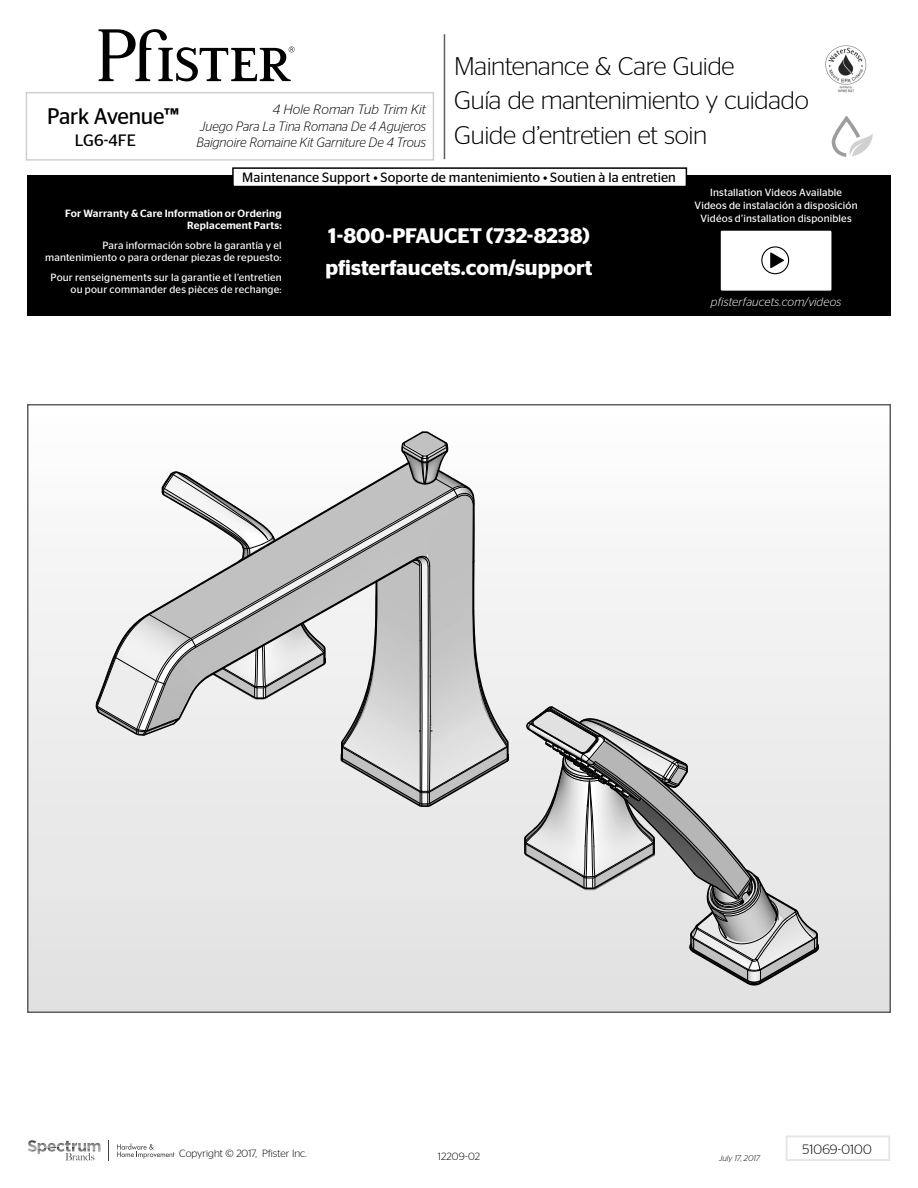
<style>
.page{position:relative;width:918px;height:1188px;background:#fff}
.page>*{position:absolute;margin:0;border:0;box-sizing:border-box;transform-origin:0 0}
.t1{font:300 25.5px/34.5px "Stag Sans";letter-spacing:-.015em;color:#000}
.t2{font:22.5px "Stag Sans";letter-spacing:-.015em;color:#000}
.t3{font:600 21px/31.2px "Stag Sans";color:#fff}
.t4{font:16.5px "Stag Sans";letter-spacing:-.005em;color:#000}
.t5{font:italic 300 13.5px "Stag Sans";letter-spacing:-.005em;color:#000;scale:.95 1}
.t6{font:13.5px "Stag Sans";letter-spacing:.005em;color:#000}
.t7{font:italic 300 13.5px "Stag Sans";letter-spacing:-.005em;color:#000}
.t8{font:300 13.5px "Stag Sans";letter-spacing:.005em;color:#000}
.t9{font:italic 300 12px "Stag Sans";letter-spacing:.01em;color:#fff}
.t10{font:10.5px/12.6px "Stag Sans";letter-spacing:.015em;color:#fff;text-align:right}
.t11{font:500 10.5px/12.6px "Stag Sans";letter-spacing:.02em;color:#fff;text-align:right}
.t12{font:300 10.5px "Stag Sans";color:#000}
.t13{font:italic 300 8.25px "Stag Sans";letter-spacing:-.005em;color:#000}
.s1{font-weight:500}
</style>
<div class="page">
<hr style="left:444px;top:34px;width:1px;height:125px;background:#5f5f5f">
<div style="left:28px;top:405px;width:862px;height:607px;background:linear-gradient(to bottom,#fdfdfd,#e0e0e0)"></div>
<svg style="left:98px;top:29px;width:197px;height:52px"></svg>
<div style="left:786px;top:1136px;width:104px;height:25px;border:2px solid #e6e6e6"></div>
<svg style="left:108px;top:1140px;width:1px;height:20px"></svg>
<svg style="left:117px;top:1143px;width:58px;height:16px"></svg>
<svg style="left:28px;top:1140px;width:73px;height:20px"></svg>
<div style="left:27px;top:175px;width:864px;height:141px;background:#000"></div>
<div style="left:721px;top:231px;width:110px;height:60px;background:#fff"></div>
<svg style="left:770px;top:252px;width:14px;height:16px"></svg>
<div style="left:761px;top:246px;width:28px;height:28px;border:1px solid #000;border-radius:50%"></div>
<div style="left:233px;top:168px;width:453px;height:19px;background:#fff"></div>
<div style="left:232px;top:167px;width:455px;height:20px;border:2px solid #000"></div>
<div style="left:26px;top:92px;width:408px;height:69px;border:2px solid #cfcfcf"></div>
<svg style="left:832px;top:116px;width:41px;height:41px"></svg>
<img style="left:825px;top:45px;width:42px;height:48px">
<img style="left:96px;top:432px;width:722px;height:552px">
<svg style="left:523px;top:705px;width:296px;height:281px;background:#cbcbcb"></svg>
<svg style="left:96px;top:431px;width:414px;height:377px"></svg>
<p class="t2" style="left:47px;top:103px;width:134px">Park Avenue<span class="s1">™</span></p>
<p class="t4" style="left:75px;top:131px;width:63px">LG6-4FE</p>
<p class="t7" style="left:273px;top:102px;width:155px">4 Hole Roman Tub Trim Kit</p>
<p class="t5" style="left:200px;top:119px;width:239px">Juego Para La Tina Romana De 4 Agujeros</p>
<p class="t5" style="left:196px;top:135px;width:243px">Baignoire Romaine Kit Garniture De 4 Trous</p>
<h1 class="t1" style="left:454px;top:48px;width:356px">Maintenance &amp; Care Guide<br>Guía de mantenimiento y cuidado<br>Guide d’entretien et soin</h1>
<p class="t6" style="left:242px;top:170px;width:435px">Maintenance Support • Soporte de mantenimiento • Soutien à la entretien</p>
<p class="t11" style="left:65px;top:207px;width:218px">For Warranty &amp; Care Information or Ordering<br>Replacement Parts:</p>
<p class="t10" style="left:45px;top:239px;width:238px">Para información sobre la garantía y el mantenimiento o para ordenar piezas de repuesto:</p>
<p class="t10" style="left:51px;top:271px;width:233px">Pour renseignements sur la garantie et l’entretien ou pour commander des pièces de rechange:</p>
<h3 class="t3" style="left:325px;top:221px;width:269px">1-800-PFAUCET (732-8238) pfisterfaucets.com/support</h3>
<p class="t10" style="left:695px;top:186px;width:165px;text-align:center">Installation Videos Available<br>Videos de instalación a disposición<br>Vidéos d’installation disponibles</p>
<p class="t9" style="left:711px;top:295px;width:132px">pfisterfaucets.com/videos</p>
<p class="t12" style="left:179px;top:1148px;width:129px">Copyright © 2017, Pfister Inc.</p>
<p class="t12" style="left:438px;top:1150px;width:44px">12209-02</p>
<p class="t13" style="left:719px;top:1154px;width:42px">July 17, 2017</p>
<p class="t8" style="left:803px;top:1142px;width:71px">51069-0100</p>
</div>
